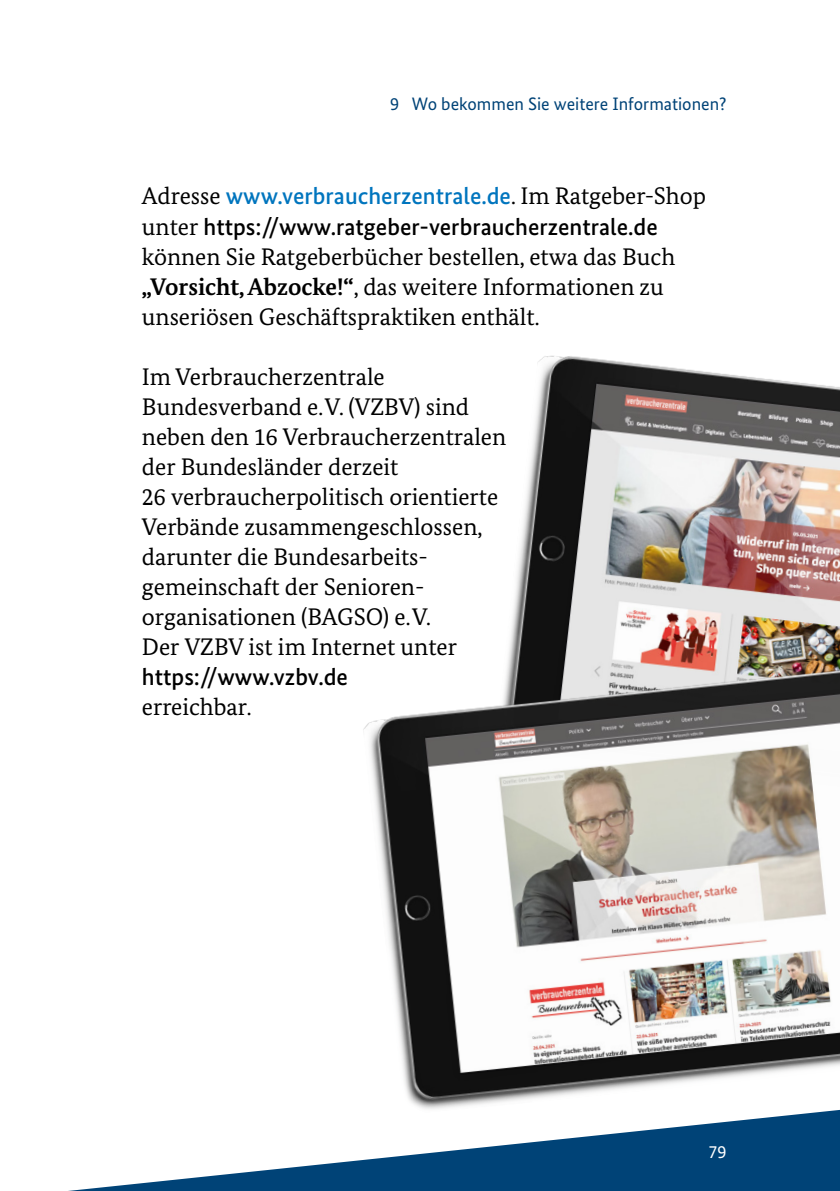
<style>
.page{position:relative;width:840px;height:1191px;background:#fff}
.page>*{position:absolute;margin:0;border:0;box-sizing:border-box;transform-origin:0 0}
.D-Inhalt_IS_D-01_2-P-FT_oA{font:24px/30px "Bundes Serif";color:#000}
.D-Inhalt_IS_D-01_1-P-FT_oSilbentr{font:24px/30px "Bundes Serif";color:#000}
.t1{font:18px "Bundes Sans";color:#004377}
.t2{font:18px "Bundes Sans";color:#fff}
.s1{font-family:"Bundes Sans";font-weight:500;color:#0075be}
.s2{font-family:"Bundes Sans";font-weight:500}
.s3{font-weight:700}
</style>
<div class="page">
<svg style="left:68px;top:1137px;width:771px;height:54px;fill:#004377"></svg>
<img style="left:509px;top:355px;width:330px;height:293px">
<img style="left:363px;top:648px;width:476px;height:489px">
<p class="t1" style="left:390px;top:94px;width:337px">9 Wo bekommen Sie weitere Informationen?</p>
<p class="D-Inhalt_IS_D-01_1-P-FT_oSilbentr" style="left:142px;top:181px;width:565px">Adresse <span class="s1">www.verbraucherzentrale.de</span>. Im Ratgeber-Shop unter <span class="s2">https://www.ratgeber-verbraucherzentrale.de </span>können Sie Ratgeberbücher bestellen, etwa das Buch <span class="s3">„Vorsicht, Abzocke!“</span>, das weitere Informationen zu unseriösen Geschäftspraktiken enthält.</p>
<p class="D-Inhalt_IS_D-01_2-P-FT_oA" style="left:142px;top:361px;width:366px">Im Verbraucherzentrale<br>Bundesverband e.V. (VZBV) sind neben den 16 Verbraucherzentralen der Bundesländer derzeit<br>26 verbraucherpolitisch orientierte<br>Verbände zusammengeschlossen, darunter die Bundesarbeits&shy;gemeinschaft der Senioren&shy;organisationen (BAGSO) e.V.</p>
<p class="D-Inhalt_IS_D-01_2-P-FT_oA" style="left:142px;top:631px;width:316px">Der VZBV ist im Internet unter <span class="s2">https://www.vzbv.de </span>erreichbar.</p>
<p class="t2" style="left:708px;top:1141px;width:19px">79</p>
</div>
